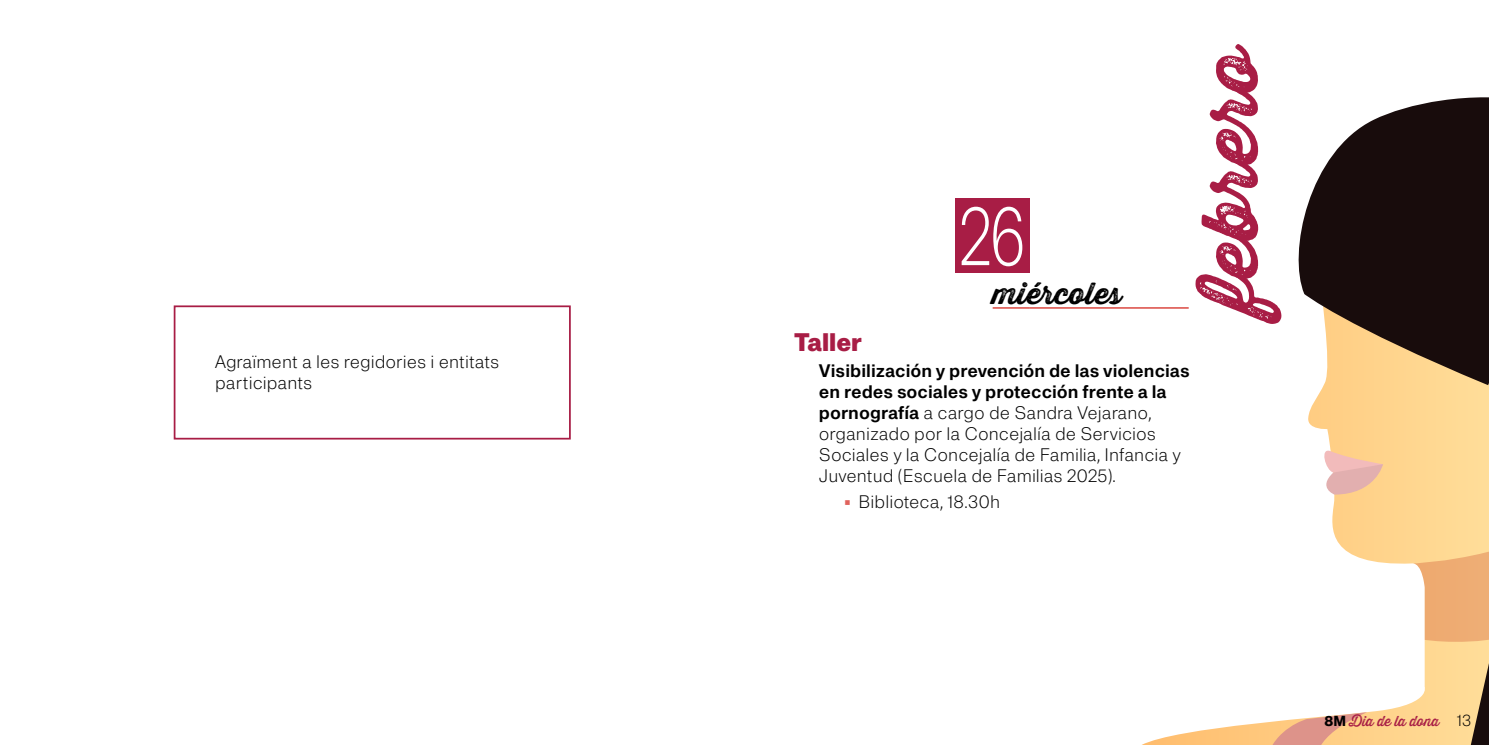
<style>
.page{position:relative;width:1489px;height:745px;background:#fff}
.page>*{position:absolute;margin:0;border:0;box-sizing:border-box;transform-origin:0 0}
.t1{font:300 80.5px "Snaga Arabic Text";color:#fff;scale:.75 1}
.t2{font:77px "Thirsty Rough Bol Two";color:#a81d45}
.t3{font:29.75px "Thirsty Rough Bol Two";color:#000}
.t4{font:900 24.5px "Snaga Arabic Text";color:#a81d45}
.t5{font:300 17.5px/21px "Snaga Arabic Text";color:#000}
.t6{font:14px "Thirsty Rough Reg Two";color:#a81d45}
.s1{font-weight:700}
.s2{font-weight:700;color:#e0625c}
.s3{font-family:"Snaga Arabic Text";font-weight:800;color:#000}
.s4{font-family:"Snaga Arabic Text";font-weight:300;font-size:15.75px;color:#000}
</style>
<div class="page">
<svg style="left:1141px;top:307px;width:108px;height:437px"></svg>
<svg style="left:1249px;top:720px;width:37px;height:24px"></svg>
<svg style="left:1286px;top:97px;width:202px;height:647px"></svg>
<div style="left:955px;top:198px;width:74px;height:75px;background:#a81d45"></div>
<hr style="left:992px;top:307px;width:37px;height:1px;background:#e0625c">
<hr style="left:1029px;top:307px;width:159px;height:1px;background:#e0625c">
<div style="left:174px;top:305px;width:396px;height:134px;border:2px solid #a81d45"></div>
<p class="t5" style="left:215px;top:353px;width:286px">Agraïment a les regidories i entitats participants</p>
<h1 class="t1" style="left:959px;top:190px;width:90px">26</h1>
<h3 class="t3" style="left:992px;top:270px;width:130px">miércoles</h3>
<h2 class="t2" style="left:1170px;top:311px;width:269px;rotate:-90deg">febrero</h2>
<h3 class="t4" style="left:794px;top:325px;width:69px">Taller</h3>
<p class="t5" style="left:819px;top:362px;width:372px"><span class="s1">Visibilización y prevención de las violencias en redes sociales y protección frente a la pornografía</span> a cargo de Sandra Vejarano, organizado por la Concejalía de Servicios Sociales y la Concejalía de Familia, Infancia y Juventud (Escuela de Familias 2025).</p>
<p class="t5" style="left:843px;top:493px;width:158px"><span class="s2">•</span> Biblioteca, 18.30h</p>
<p class="t6" style="left:1324px;top:710px;width:148px"><span class="s3">8M</span> Dia de la dona <span class="s4">13</span></p>
</div>
